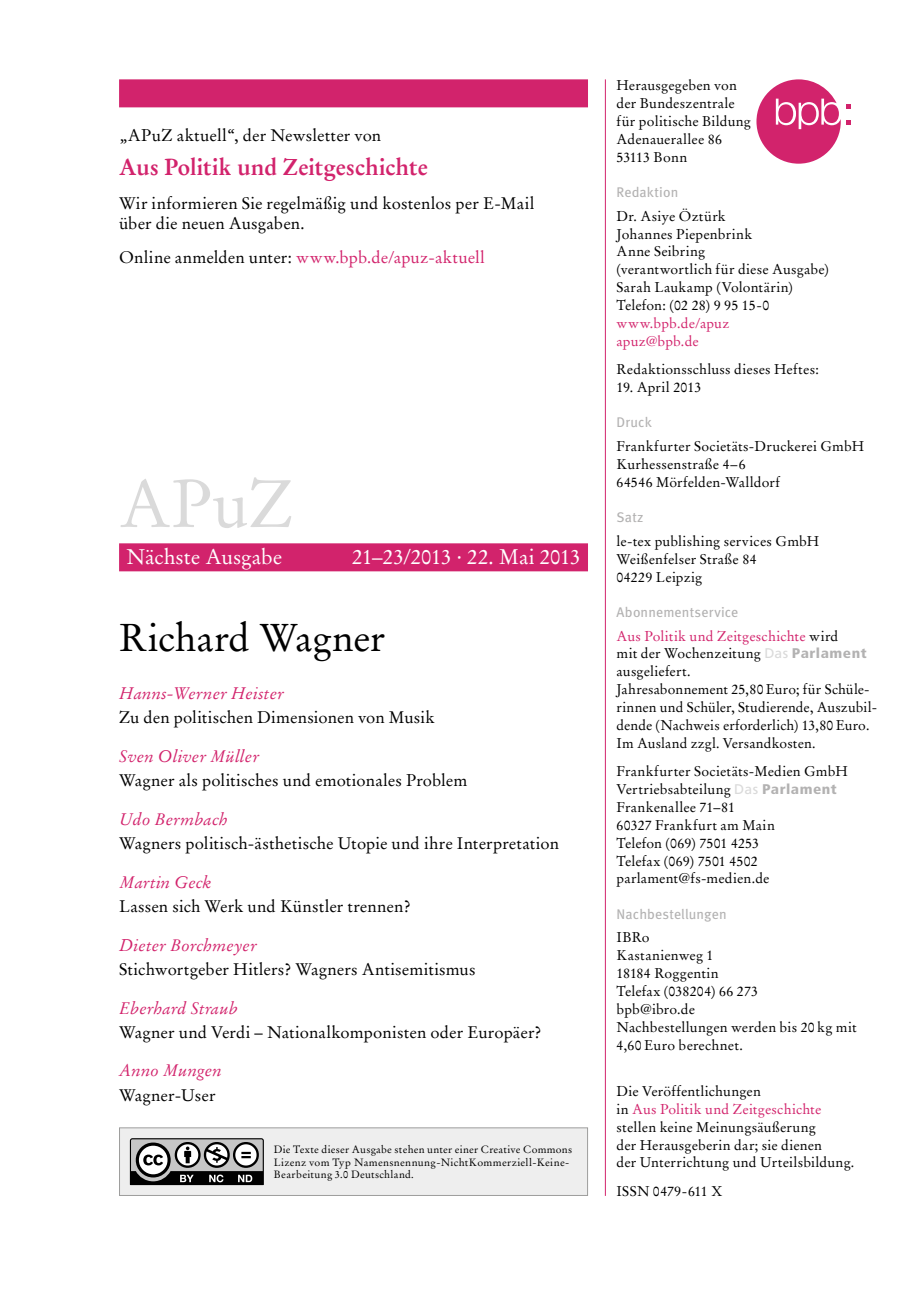
<style>
.page{position:relative;width:918px;height:1315px;background:#fff}
.page>*{position:absolute;margin:0;border:0;box-sizing:border-box;transform-origin:0 0}
.Vorschau_APuZ-Schrif{font:66.5px "Stempel Garamond";color:#dadada}
.Vorschau_Schwerpunkt{font:38.5px "Stempel Garamond";letter-spacing:-.005em;color:#000}
.Newsletter_APuZ{font:700 22.75px "Stempel Garamond";color:#d2236c}
.Vorschau_Nächste-Aus{font:21px "Stempel Garamond";letter-spacing:-.005em;color:#fff}
.Vorschau_Titel{font:16.62px "Stempel Garamond";letter-spacing:.01em;color:#000}
.Newsletter_Absatz{font:16.62px/19.4px "Stempel Garamond";letter-spacing:.01em;color:#000}
.Vorschau_Autor{font:italic 16.62px "Stempel Garamond";letter-spacing:.015em;color:#d2236c}
.Newsletter_Absatz-2{font:16.62px "Stempel Garamond";letter-spacing:.01em;color:#d2236c}
.Impressum_Absatz{font:14px/17.8px "Stempel Garamond";letter-spacing:.015em;color:#000}
.Impressum_Absatz-Abs{font:14px/17.8px "Stempel Garamond";letter-spacing:.02em;color:#000}
.STANDARD_klein{font:14px "Stempel Garamond";letter-spacing:.015em;color:#000}
.Impressum_Ü1{font:14px "Meta";letter-spacing:.01em;color:#b3b2b2}
.Impressum_Absatz-2{font:14px "Stempel Garamond";letter-spacing:.01em;color:#d2236c}
.STANDARD_klein-2{font:14px "Stempel Garamond";letter-spacing:-.01em;color:#000}
.STANDARD_klein-3{font:10.5px/12.2px "Stempel Garamond";letter-spacing:.03em;color:#000}
.s1{color:#000}
.s2{color:#d2236c}
.s3{font-family:"Frutiger";color:#dadada}
.s4{font-family:"Frutiger";font-weight:900;font-stretch:condensed;color:#b3b2b2}
</style>
<div class="page">
<hr style="left:605px;top:79px;width:1px;height:1117px;background:#d2236c">
<svg style="left:756px;top:79px;width:94px;height:85px"></svg>
<div style="left:119px;top:79px;width:469px;height:28px;background:#d2236c"></div>
<div style="left:119px;top:1127px;width:468px;height:68px;background:#eee"></div>
<svg style="left:130px;top:1138px;width:134px;height:47px;background:#7b7b7b"></svg>
<div style="left:119px;top:1127px;width:469px;height:69px;border:1px solid #9d9d9c"></div>
<div style="left:119px;top:543px;width:469px;height:28px;background:#d2236c"></div>
<p class="Newsletter_Absatz" style="left:119px;top:126px;width:264px">„APuZ aktuell“, der Newsletter von</p>
<p class="Newsletter_APuZ" style="left:119px;top:152px;width:310px">Aus Politik und Zeitgeschichte</p>
<p class="Newsletter_Absatz" style="left:119px;top:194px;width:417px">Wir informieren Sie regelmäßig und kostenlos per E-Mail über die neuen Ausgaben.</p>
<p class="Newsletter_Absatz-2" style="left:119px;top:247px;width:367px"><span class="s1">Online anmelden unter:</span> www.bpb.de/apuz-aktuell</p>
<p class="Vorschau_APuZ-Schrif" style="left:119px;top:462px;width:176px">APuZ</p>
<p class="Vorschau_Nächste-Aus" style="left:126px;top:543px;width:157px">Nächste Ausgabe</p>
<p class="Vorschau_Nächste-Aus" style="left:352px;top:543px;width:230px">21–23/2013 · 22. Mai 2013</p>
<p class="Vorschau_Schwerpunkt" style="left:119px;top:613px;width:267px">Richard Wagner</p>
<p class="Vorschau_Autor" style="left:119px;top:683px;width:166px">Hanns-Werner Heister</p>
<p class="Vorschau_Titel" style="left:119px;top:707px;width:317px">Zu den politischen Dimensionen von Musik</p>
<p class="Vorschau_Autor" style="left:119px;top:746px;width:142px">Sven Oliver Müller</p>
<p class="Vorschau_Titel" style="left:119px;top:770px;width:350px">Wagner als politisches und emotionales Problem</p>
<p class="Vorschau_Autor" style="left:119px;top:808px;width:110px">Udo Bermbach</p>
<p class="Vorschau_Titel" style="left:119px;top:833px;width:441px">Wagners politisch-ästhetische Utopie und ihre Interpretation</p>
<p class="Vorschau_Autor" style="left:119px;top:871px;width:94px">Martin Geck</p>
<p class="Vorschau_Titel" style="left:119px;top:896px;width:293px">Lassen sich Werk und Künstler trennen?</p>
<p class="Vorschau_Autor" style="left:119px;top:934px;width:139px">Dieter Borchmeyer</p>
<p class="Vorschau_Titel" style="left:119px;top:959px;width:358px">Stichwortgeber Hitlers? Wagners Antisemitismus</p>
<p class="Vorschau_Autor" style="left:119px;top:997px;width:120px">Eberhard Straub</p>
<p class="Vorschau_Titel" style="left:119px;top:1021px;width:424px">Wagner und Verdi – Nationalkomponisten oder Europäer?</p>
<p class="Vorschau_Autor" style="left:119px;top:1060px;width:104px">Anno Mungen</p>
<p class="Vorschau_Titel" style="left:119px;top:1084px;width:98px">Wagner-User</p>
<p class="STANDARD_klein-3" style="left:274px;top:1144px;width:300px">Die Texte dieser Ausgabe stehen unter einer Creative Commons<br>Lizenz vom Typ Namensnennung-NichtKommerziell-Keine-<br>Bearbeitung 3.0 Deutschland.</p>
<p class="STANDARD_klein" style="left:616px;top:77px;width:122px">Herausgegeben von</p>
<p class="STANDARD_klein" style="left:616px;top:95px;width:120px">der Bundeszentrale</p>
<p class="STANDARD_klein" style="left:616px;top:112px;width:136px">für politische Bildung</p>
<p class="STANDARD_klein" style="left:616px;top:130px;width:107px">Adenauerallee 86</p>
<p class="STANDARD_klein-2" style="left:616px;top:148px;width:72px">53113 Bonn</p>
<p class="Impressum_Ü1" style="left:616px;top:184px;width:63px">Redaktion</p>
<p class="Impressum_Absatz" style="left:616px;top:207px;width:111px">Dr. Asiye Öztürk</p>
<p class="Impressum_Absatz" style="left:616px;top:225px;width:137px">Johannes Piepenbrink</p>
<p class="Impressum_Absatz" style="left:616px;top:243px;width:90px">Anne Seibring</p>
<p class="Impressum_Absatz" style="left:616px;top:261px;width:214px">(verantwortlich für diese Ausgabe)</p>
<p class="Impressum_Absatz" style="left:616px;top:279px;width:178px">Sarah Laukamp (Volontärin)</p>
<p class="Impressum_Absatz" style="left:616px;top:296px;width:154px">Telefon: (02 28) 9 95 15-0</p>
<p class="Impressum_Absatz-2" style="left:616px;top:314px;width:114px">www.bpb.de/apuz</p>
<p class="Impressum_Absatz-2" style="left:616px;top:332px;width:84px">apuz@bpb.de</p>
<p class="Impressum_Absatz-Abs" style="left:616px;top:361px;width:204px">Redaktionsschluss dieses Heftes:</p>
<p class="Impressum_Absatz" style="left:616px;top:379px;width:86px">19. April 2013</p>
<p class="Impressum_Ü1" style="left:616px;top:414px;width:37px">Druck</p>
<p class="Impressum_Absatz" style="left:616px;top:438px;width:249px">Frankfurter Societäts-Druckerei GmbH</p>
<p class="Impressum_Absatz" style="left:616px;top:455px;width:131px">Kurhessenstraße 4–6</p>
<p class="Impressum_Absatz" style="left:616px;top:473px;width:165px">64546 Mörfelden-Walldorf</p>
<p class="Impressum_Ü1" style="left:616px;top:509px;width:29px">Satz</p>
<p class="Impressum_Absatz" style="left:616px;top:532px;width:204px">le-tex publishing services GmbH</p>
<p class="Impressum_Absatz" style="left:616px;top:550px;width:142px">Weißenfelser Straße 84</p>
<p class="Impressum_Absatz" style="left:616px;top:568px;width:87px">04229 Leipzig</p>
<p class="Impressum_Ü1" style="left:616px;top:604px;width:123px">Abonnementservice</p>
<p class="Impressum_Absatz" style="left:616px;top:627px;width:252px"><span class="s2">Aus Politik und Zeitgeschichte</span> wird<br>mit der Wochenzeitung <span class="s3">Das</span> <span class="s4">Parlament </span>ausgeliefert.</p>
<p class="Impressum_Absatz" style="left:616px;top:681px;width:262px">Jahresabonnement 25,80Euro; für Schüle&shy;rinnen und Schüler, Studierende, Auszubil&shy;dende (Nachweis erforderlich) 13,80Euro.<br>Im Ausland zzgl. Versandkosten.</p>
<p class="Impressum_Absatz-Abs" style="left:616px;top:763px;width:233px">Frankfurter Societäts-Medien GmbH</p>
<p class="Impressum_Absatz" style="left:616px;top:780px;width:222px">Vertriebsabteilung <span class="s3">Das</span> <span class="s4">Parlament</span></p>
<p class="Impressum_Absatz" style="left:616px;top:798px;width:120px">Frankenallee 71–81</p>
<p class="Impressum_Absatz" style="left:616px;top:816px;width:160px">60327 Frankfurt am Main</p>
<p class="Impressum_Absatz" style="left:616px;top:834px;width:144px">Telefon (069) 7501 4253</p>
<p class="Impressum_Absatz" style="left:616px;top:852px;width:143px">Telefax (069) 7501 4502</p>
<p class="Impressum_Absatz" style="left:616px;top:870px;width:154px">parlament@fs-medien.de</p>
<p class="Impressum_Ü1" style="left:616px;top:905px;width:112px">Nachbestellungen</p>
<p class="Impressum_Absatz" style="left:616px;top:929px;width:35px">IBRo</p>
<p class="Impressum_Absatz" style="left:616px;top:947px;width:99px">Kastanienweg 1</p>
<p class="Impressum_Absatz" style="left:616px;top:964px;width:104px">18184 Roggentin</p>
<p class="Impressum_Absatz" style="left:616px;top:982px;width:143px">Telefax (038204) 66 273</p>
<p class="Impressum_Absatz" style="left:616px;top:1000px;width:80px">bpb@ibro.de</p>
<p class="Impressum_Absatz" style="left:616px;top:1018px;width:242px">Nachbestellungen werden bis 20 kg mit<br>4,60 Euro berechnet.</p>
<p class="Impressum_Absatz-Abs" style="left:616px;top:1082px;width:239px">Die Veröffentlichungen<br>in <span class="s2">Aus Politik und Zeitgeschichte </span>stellen keine Meinungsäußerung<br>der Herausgeberin dar; sie dienen<br>der Unterrichtung und Urteilsbildung.</p>
<p class="Impressum_Absatz-Abs" style="left:616px;top:1182px;width:107px">ISSN 0479-611 X</p>
</div>
